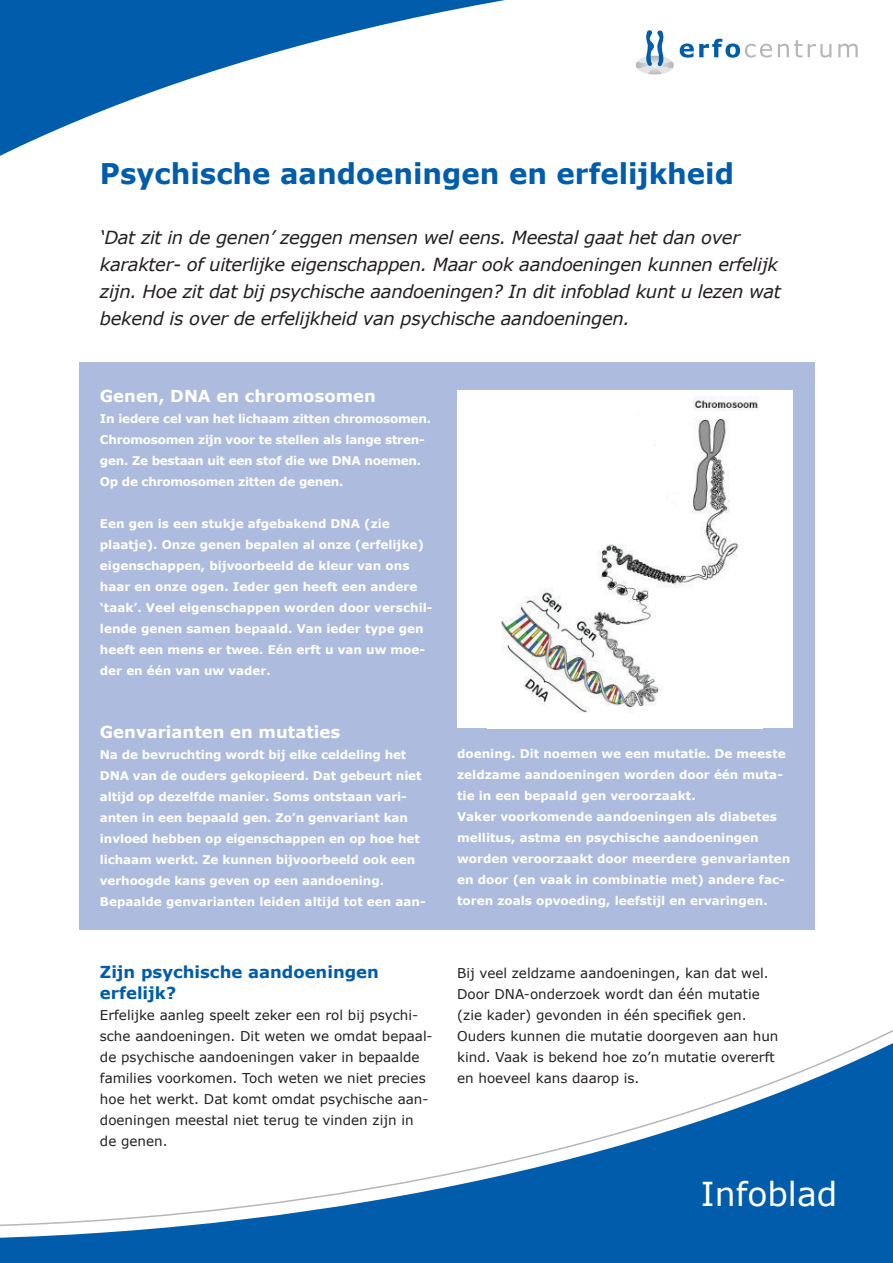
<style>
.page{position:relative;width:893px;height:1263px;background:#fff}
.page>*{position:absolute;margin:0;border:0;box-sizing:border-box;transform-origin:0 0}
.t1{font:33px "Verdana";color:#fff}
.t2{font:700 28.5px "Verdana";color:#015dab}
.t3{font:italic 18px/27px "Verdana";letter-spacing:-.02em;color:#231f20}
.t4{font:700 16.5px "Verdana";color:#fff}
.t5{font:700 16.5px/21px "Verdana";color:#015dab}
.t6{font:13.5px/21px "Verdana";color:#231f20}
.t7{font:700 12px/21px "Verdana";color:#fff}
.t8{font:700 12px/21px "Verdana";letter-spacing:-.02em;color:#fff}
</style>
<div class="page">
<svg style="left:0;top:1037px;width:893px;height:226px"></svg>
<svg style="left:0;top:0;width:858px;height:156px"></svg>
<svg style="left:636px;top:30px;width:38px;height:45px"></svg>
<svg style="left:680px;top:39px;width:92px;height:19px"></svg>
<svg style="left:778px;top:40px;width:24px;height:18px"></svg>
<svg style="left:808px;top:44px;width:23px;height:14px"></svg>
<svg style="left:838px;top:44px;width:20px;height:13px"></svg>
<div style="left:79px;top:362px;width:735px;height:568px;background:#adbcde"></div>
<div style="left:457px;top:391px;width:336px;height:337px;background:#fff"></div>
<img style="left:501px;top:397px;width:258px;height:316px">
<h2 class="t2" style="left:100px;top:155px;width:636px">Psychische aandoeningen en erfelijkheid</h2>
<p class="t3" style="left:100px;top:224px;width:683px">‘Dat zit in de genen’ zeggen mensen wel eens. Meestal gaat het dan over karakter- of uiterlijke eigenschappen. Maar ook aandoeningen kunnen erfelijk zijn. Hoe zit dat bij psychische aandoeningen? In dit infoblad kunt u lezen wat bekend is over de erfelijkheid van psychische aandoeningen.</p>
<h3 class="t4" style="left:100px;top:385px;width:277px">Genen, DNA en chromosomen</h3>
<p class="t8" style="left:100px;top:408px;width:333px">In iedere cel van het lichaam zitten chromosomen.<br>Chromosomen zijn voor te stellen als lange stren&shy;gen. Ze bestaan uit een stof die we DNA noemen.<br>Op de chromosomen zitten de genen.</p>
<p class="t7" style="left:100px;top:513px;width:334px">Een gen is een stukje afgebakend DNA (zie plaatje). Onze genen bepalen al onze (erfelijke) eigenschappen, bijvoorbeeld de kleur van ons haar en onze ogen. Ieder gen heeft een andere ‘taak’. Veel eigenschappen worden door verschil&shy;lende genen samen bepaald. Van ieder type gen heeft een mens er twee. Eén erft u van uw moe&shy;der en één van uw vader.</p>
<h3 class="t4" style="left:100px;top:721px;width:242px">Genvarianten en mutaties</h3>
<p class="t7" style="left:100px;top:744px;width:327px">Na de bevruchting wordt bij elke celdeling het DNA van de ouders gekopieerd. Dat gebeurt niet altijd op dezelfde manier. Soms ontstaan vari&shy;anten in een bepaald gen. Zo’n genvariant kan invloed hebben op eigenschappen en op hoe het lichaam werkt. Ze kunnen bijvoorbeeld ook een verhoogde kans geven op een aandoening.<br>Bepaalde genvarianten leiden altijd tot een aan-</p>
<p class="t7" style="left:457px;top:743px;width:335px">doening. Dit noemen we een mutatie. De meeste zeldzame aandoeningen worden door één muta&shy;tie in een bepaald gen veroorzaakt.<br>Vaker voorkomende aandoeningen als diabetes mellitus, astma en psychische aandoeningen worden veroorzaakt door meerdere genvarianten en door (en vaak in combinatie met) andere fac&shy;toren zoals opvoeding, leefstijl en ervaringen.</p>
<h3 class="t5" style="left:100px;top:962px;width:281px">Zijn psychische aandoeningen erfelijk?</h3>
<p class="t6" style="left:100px;top:1005px;width:334px">Erfelijke aanleg speelt zeker een rol bij psychi&shy;sche aandoeningen. Dit weten we omdat bepaal&shy;de psychische aandoeningen vaker in bepaalde families voorkomen. Toch weten we niet precies hoe het werkt. Dat komt omdat psychische aan&shy;doeningen meestal niet terug te vinden zijn in de genen.</p>
<p class="t6" style="left:457px;top:963px;width:323px">Bij veel zeldzame aandoeningen, kan dat wel.<br>Door DNA-onderzoek wordt dan één mutatie (zie kader) gevonden in één specifiek gen.<br>Ouders kunnen die mutatie doorgeven aan hun kind. Vaak is bekend hoe zo’n mutatie overerft en hoeveel kans daarop is.</p>
<h1 class="t1" style="left:701px;top:1173px;width:138px">Infoblad</h1>
</div>
